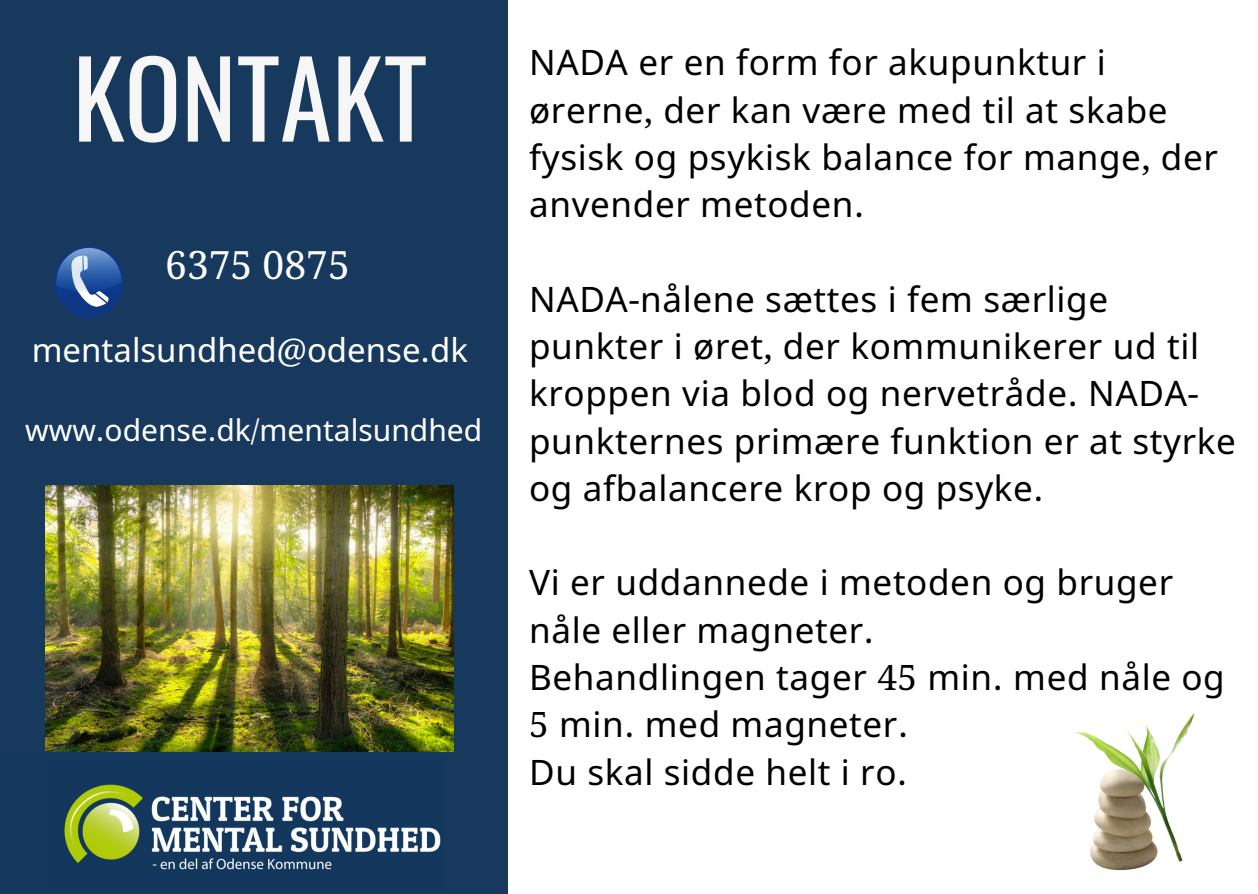
<style>
.page{position:relative;width:1258px;height:894px;background:#fff}
.page>*{position:absolute;margin:0;border:0;box-sizing:border-box;transform-origin:0 0}
.t1{font:105px "Oswald";color:#f6f6f6}
.t2{font:39px "Noto Serif Khmer";color:#fff}
.t3{font:35.1px/47.4px "Noto Sans";letter-spacing:.02em;color:#000}
.t4{font:33px "Noto Sans";color:#fff}
.t5{font:30px "Noto Sans";color:#fff}
.s1{font-family:"Noto Serif Khmer"}
</style>
<div class="page">
<div style="left:0;top:0;width:1258px;height:893px;background:linear-gradient(to bottom,#fff,#fff)"></div>
<div style="left:0;top:0;width:507px;height:893px;background:#18395e"></div>
<div style="left:54px;top:246px;width:70px;height:72px;background:#103683;border-radius:50%"></div>
<svg style="left:56px;top:248px;width:66px;height:60px"></svg>
<img style="left:64px;top:784px;width:377px;height:86px">
<img style="left:46px;top:485px;width:407px;height:266px">
<img style="left:943px;top:685px;width:315px;height:208px">
<p class="t1" style="left:72px;top:16px;width:356px">KONTAKT</p>
<p class="t3" style="left:529px;top:38px;width:690px">NADA er en form for akupunktur i ørerne<span class="s1">,</span> der kan være med til at skabe fysisk og psykisk balance for mange<span class="s1">,</span> der anvender metoden<span class="s1">.</span></p>
<p class="t2" style="left:165px;top:242px;width:186px">6375 0875</p>
<p class="t4" style="left:32px;top:327px;width:438px">mentalsundhed<span class="s1">@</span>odense<span class="s1">.</span>dk</p>
<p class="t5" style="left:25px;top:409px;width:458px">www<span class="s1">.</span>odense<span class="s1">.</span>dk<span class="s1">/</span>mentalsundhed</p>
<p class="t3" style="left:529px;top:274px;width:708px">NADA<span class="s1">-</span>nålene sættes i fem særlige punkter i øret<span class="s1">,</span> der kommunikerer ud til kroppen via blod og nervetråde<span class="s1">.</span> NADA&shy;punkternes primære funktion er at styrke og afbalancere krop og psyke<span class="s1">.</span></p>
<p class="t3" style="left:529px;top:558px;width:645px">Vi er uddannede i metoden og bruger nåle eller magneter<span class="s1">.</span></p>
<p class="t3" style="left:529px;top:652px;width:697px">Behandlingen tager <span class="s1">45</span> min<span class="s1">.</span> med nåle og<br><span class="s1">5</span> min<span class="s1">.</span> med magneter<span class="s1">.</span></p>
<p class="t3" style="left:529px;top:747px;width:380px">Du skal sidde helt i ro<span class="s1">.</span></p>
</div>
